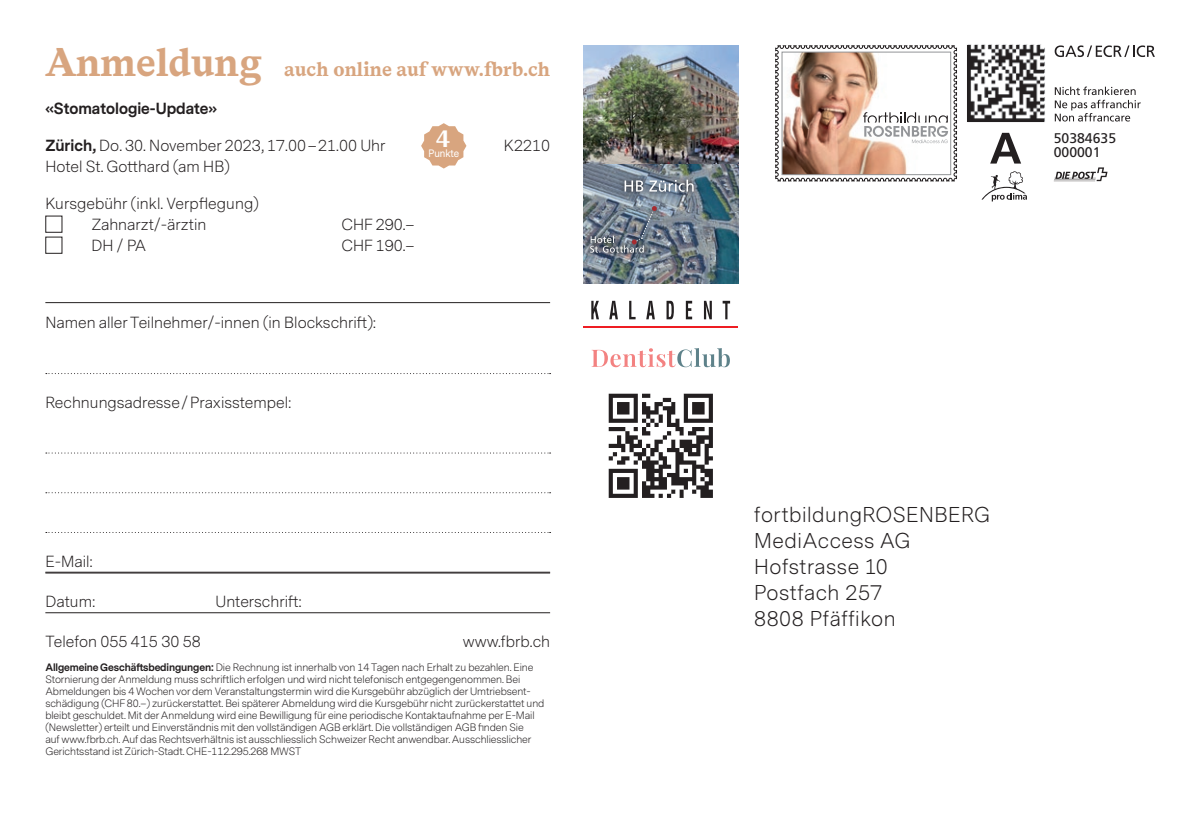
<style>
.page{position:relative;width:1191px;height:840px;background:#fff}
.page>*{position:absolute;margin:0;border:0;box-sizing:border-box;transform-origin:0 0}
.Titel{font:700 24px "Messina Serif";color:#fff}
.Absender{font:300 20px "Messina Sans";letter-spacing:.025em;color:#231f20}
.Titel-2{font:700 20px "Messina Serif";letter-spacing:.005em;color:#d8a57f}
.Lauftext{font:300 15px "Messina Sans";color:#231f20}
.Lauftext-2{font:700 15px "Messina Sans";color:#231f20}
.t1{font:14px/14px "Frutiger";color:#231f20}
.AGB{font:300 10px/12px "Messina Sans";letter-spacing:-.01em;color:#231f20}
.Titel-3{font:10px "Messina Sans";letter-spacing:-.005em;color:#fff;scale:.94 1}
.s1{font-size:40px}
.s2{font-weight:700}
</style>
<div class="page">
<svg style="left:46px;top:452px;width:504px;height:1px"></svg>
<svg style="left:46px;top:492px;width:504px;height:1px"></svg>
<svg style="left:46px;top:373px;width:504px;height:1px"></svg>
<hr style="left:45px;top:571px;width:505px;height:1px;background:#231f20">
<hr style="left:45px;top:302px;width:505px;height:1px;background:#231f20">
<hr style="left:45px;top:572px;width:505px;height:1px;background:#231f20">
<hr style="left:45px;top:612px;width:505px;height:1px;background:#231f20">
<svg style="left:1054px;top:45px;width:101px;height:12px"></svg>
<svg style="left:1054px;top:86px;width:86px;height:35px"></svg>
<svg style="left:990px;top:133px;width:31px;height:30px"></svg>
<hr style="left:1053px;top:181px;width:42px;height:1px;background:#231f20">
<svg style="left:1054px;top:167px;width:53px;height:14px"></svg>
<hr style="left:1054px;top:179px;width:41px;height:1px;background:#231f20">
<svg style="left:981px;top:171px;width:46px;height:30px"></svg>
<img style="left:967px;top:44px;width:78px;height:79px">
<img style="left:967px;top:46px;width:76px;height:75px">
<img style="left:775px;top:45px;width:182px;height:136px">
<img style="left:583px;top:45px;width:155px;height:238px">
<svg style="left:618px;top:174px;width:81px;height:24px"></svg>
<svg style="left:624px;top:179px;width:69px;height:13px"></svg>
<svg style="left:584px;top:249px;width:66px;height:9px"></svg>
<svg style="left:584px;top:230px;width:6px;height:19px"></svg>
<svg style="left:646px;top:200px;width:17px;height:17px"></svg>
<svg style="left:590px;top:206px;width:67px;height:46px;background:#737d8a"></svg>
<svg style="left:591px;top:300px;width:139px;height:19px"></svg>
<hr style="left:583px;top:326px;width:155px;height:1px;background:#ee1d23">
<svg style="left:591px;top:348px;width:139px;height:19px"></svg>
<img style="left:608px;top:393px;width:105px;height:105px">
<svg style="left:421px;top:123px;width:45px;height:45px"></svg>
<p class="Titel-2" style="left:45px;top:54px;width:506px"><span class="s1">Anmeldung</span> auch online auf www.fbrb.ch</p>
<p class="Lauftext-2" style="left:45px;top:98px;width:173px">«Stomatologie-Update»</p>
<p class="Lauftext" style="left:45px;top:135px;width:342px"><span class="s2">Zürich,</span> Do. 30. November 2023, 17.00–21.00 Uhr</p>
<p class="Lauftext" style="left:504px;top:135px;width:48px">K2210</p>
<p class="Lauftext" style="left:45px;top:156px;width:186px">Hotel St. Gotthard (am HB)</p>
<p class="Lauftext" style="left:45px;top:193px;width:215px">Kursgebühr (inkl. Verpflegung)</p>
<p class="Lauftext" style="left:91px;top:214px;width:116px">Zahnarzt/-ärztin</p>
<p class="Lauftext" style="left:341px;top:214px;width:74px">CHF 290.–</p>
<p class="Lauftext" style="left:91px;top:235px;width:56px">DH / PA</p>
<p class="Lauftext" style="left:341px;top:235px;width:74px">CHF 190.–</p>
<p class="Titel" style="left:436px;top:121px;width:15px">4</p>
<p class="Titel-3" style="left:428px;top:147px;width:34px">Punkte</p>
<p class="Lauftext" style="left:45px;top:313px;width:332px">Namen aller Teilnehmer/-innen (in Blockschrift):</p>
<p class="Lauftext" style="left:45px;top:392px;width:247px">Rechnungsadresse/Praxisstempel:</p>
<p class="Lauftext" style="left:45px;top:551px;width:49px">E-Mail:</p>
<p class="Lauftext" style="left:45px;top:591px;width:51px">Datum:</p>
<p class="Lauftext" style="left:215px;top:591px;width:88px">Unterschrift:</p>
<p class="Lauftext" style="left:45px;top:631px;width:157px">Telefon 055 415 30 58</p>
<p class="Lauftext" style="left:463px;top:631px;width:89px">www.fbrb.ch</p>
<p class="AGB" style="left:45px;top:661px;width:500px"><span class="s2">Allgemeine Geschäftsbedingungen:</span> Die Rechnung ist innerhalb von 14 Tagen nach Erhalt zu bezahlen. Eine Stornierung der Anmeldung muss schriftlich erfolgen und wird nicht telefonisch entgegengenommen. Bei Abmeldungen bis 4 Wochen vor dem Veranstaltungstermin wird die Kursgebühr abzüglich der Umtriebsent&shy;schädigung (CHF 80.–) zurückerstattet. Bei späterer Abmeldung wird die Kursgebühr nicht zurückerstattet und bleibt geschuldet. Mit der Anmeldung wird eine Bewilligung für eine periodische Kontaktaufnahme per E-Mail (Newsletter) erteilt und Einverständnis mit den vollständigen AGB erklärt. Die vollständigen AGB finden Sie<br>auf www.fbrb.ch. Auf das Rechtsverhältnis ist ausschliesslich Schweizer Recht anwendbar. Ausschliesslicher Gerichtsstand ist Zürich-Stadt. CHE-112.295.268 MWST</p>
<p class="t1" style="left:1053px;top:131px;width:64px">50384635<br>000001</p>
<p class="Absender" style="left:754px;top:501px;width:237px">fortbildungROSENBERG</p>
<p class="Absender" style="left:754px;top:527px;width:158px">MediAccess AG</p>
<p class="Absender" style="left:754px;top:553px;width:135px">Hofstrasse 10</p>
<p class="Absender" style="left:754px;top:579px;width:130px">Postfach 257</p>
<p class="Absender" style="left:754px;top:605px;width:143px">8808 Pfäffikon</p>
</div>
